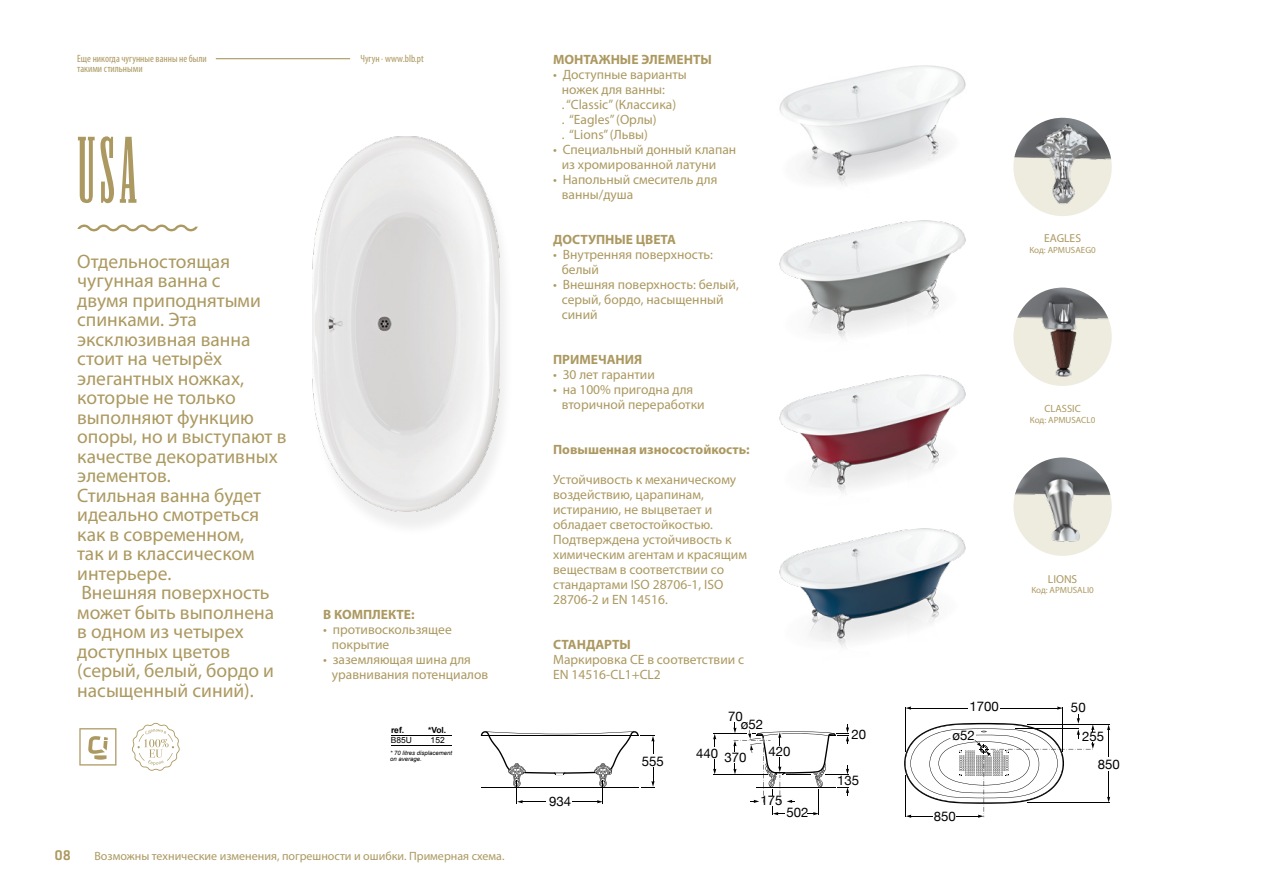
<style>
.page{position:relative;width:1263px;height:893px;background:#fff}
.page>*{position:absolute;margin:0;border:0;box-sizing:border-box;transform-origin:0 0}
.t1{font:82.5px "Antique Condensed Two";color:#ac9961}
.t2{font:19.5px/19.5px "Myriad Pro";color:#ac9961}
.t3{font:500 15px "Klavika";color:#ac9961}
.t4{font:13.5px/15px "Myriad Pro";color:#ac9961}
.t5{font:700 13.5px "Myriad Pro";color:#ac9961}
.t6{font:13.2px/28.8px "Helvetica Neue";color:#000}
.t7{font:12px "Myriad Pro";color:#ac9961}
.t8{font:11.55px "Myriad Pro";color:#ac9961}
.t9{font:condensed 10.5px/10.5px "Myriad Pro";color:#ac9961}
.t10{font:10.5px "Myriad Pro";color:#ac9961}
.t11{font:9px "Myriad Pro";color:#ac9961}
.t12{font:700 8.4px "Arial";color:#000}
.t13{font:8.4px "Arial";color:#000}
.t14{font:italic 6px/6px "Arial";color:#000}
</style>
<div class="page">
<div style="left:310px;top:144px;width:204px;height:392px;background:#000;opacity:.07"></div>
<img style="left:312px;top:137px;width:187px;height:375px">
<svg style="left:77px;top:225px;width:121px;height:6px"></svg>
<hr style="left:216px;top:58px;width:134px;height:1px;background:#ac9961">
<svg style="left:481px;top:731px;width:174px;height:73px"></svg>
<hr style="left:713px;top:774px;width:55px;height:1px;background:#000">
<hr style="left:713px;top:733px;width:34px;height:1px;background:#000">
<svg style="left:713px;top:734px;width:3px;height:13px"></svg>
<svg style="left:713px;top:760px;width:3px;height:14px"></svg>
<svg style="left:733px;top:722px;width:116px;height:93px"></svg>
<hr style="left:1027px;top:724px;width:83px;height:1px;background:#000">
<hr style="left:1027px;top:802px;width:83px;height:1px;background:#000">
<svg style="left:1107px;top:725px;width:3px;height:31px"></svg>
<svg style="left:1107px;top:772px;width:3px;height:30px"></svg>
<svg style="left:904px;top:706px;width:190px;height:112px"></svg>
<hr style="left:391px;top:735px;width:61px;height:1px;background:#000">
<hr style="left:391px;top:745px;width:61px;height:1px;background:#000">
<img style="left:779px;top:65px;width:187px;height:582px">
<img style="left:1013px;top:118px;width:99px;height:98px;border-radius:49px">
<div style="left:1013px;top:457px;width:99px;height:99px;background:#eeebdf;border-radius:50%"></div>
<img style="left:1013px;top:457px;width:99px;height:85px">
<img style="left:1013px;top:288px;width:99px;height:98px;border-radius:49px">
<svg style="left:79px;top:728px;width:37px;height:37px"></svg>
<svg style="left:132px;top:723px;width:48px;height:48px"></svg>
<p class="t9" style="left:77px;top:53px;width:131px">Еще никогда чугунные ванны не были такими стильными</p>
<p class="t9" style="left:360px;top:53px;width:65px">Чугун · www.blb.pt</p>
<h1 class="t1" style="left:77px;top:127px;width:62px">USA</h1>
<p class="t2" style="left:77px;top:251px;width:211px">Отдельностоящая чугунная ванна с<br>двумя приподнятыми спинками. Эта эксклюзивная ванна стоит на четырёх элегантных ножках, которые не только выполняют функцию опоры, но и выступают в качестве декоративных элементов.<br>Стильная ванна будет идеально смотреться как в современном,<br>так и в классическом интерьере.<br>Внешняя поверхность может быть выполнена в одном из четырех доступных цветов (серый, белый, бордо и насыщенный синий).</p>
<p class="t5" style="left:323px;top:606px;width:93px">В КОМПЛЕКТЕ:</p>
<p class="t4" style="left:332px;top:622px;width:121px;text-indent:-9px">• противоскользящее покрытие</p>
<p class="t4" style="left:332px;top:652px;width:158px;text-indent:-9px">• заземляющая шина для уравнивания потенциалов</p>
<p class="t12" style="left:391px;top:725px;width:15px">ref.</p>
<p class="t12" style="left:428px;top:725px;width:20px">*Vol.</p>
<p class="t13" style="left:391px;top:735px;width:23px">B85U</p>
<p class="t13" style="left:431px;top:735px;width:16px">152</p>
<p class="t14" style="left:390px;top:749px;width:64px">* 70 litres displacement on average.</p>
<p class="t3" style="left:54px;top:847px;width:18px">08</p>
<p class="t7" style="left:94px;top:849px;width:412px">Возможны технические изменения, погрешности и ошибки. Примерная схема.</p>
<p class="t5" style="left:553px;top:51px;width:160px">МОНТАЖНЫЕ ЭЛЕМЕНТЫ</p>
<p class="t4" style="left:562px;top:67px;width:127px;text-indent:-9px">• Доступные варианты ножек для ванны:<br>. “Classic” (Классика)<br>. “Eagles” (Орлы)<br>. “Lions” (Львы)</p>
<p class="t4" style="left:562px;top:142px;width:176px;text-indent:-9px">• Специальный донный клапан из хромированной латуни</p>
<p class="t4" style="left:562px;top:172px;width:157px;text-indent:-9px">• Напольный смеситель для ванны/душа</p>
<p class="t5" style="left:553px;top:231px;width:124px">ДОСТУПНЫЕ ЦВЕТА</p>
<p class="t4" style="left:562px;top:247px;width:153px;text-indent:-9px">• Внутренняя поверхность: белый</p>
<p class="t4" style="left:562px;top:277px;width:179px;text-indent:-9px">• Внешняя поверхность: белый, серый, бордо, насыщенный синий</p>
<p class="t5" style="left:553px;top:351px;width:91px">ПРИМЕЧАНИЯ</p>
<p class="t4" style="left:553px;top:367px;width:103px">• 30 лет гарантии</p>
<p class="t4" style="left:562px;top:382px;width:144px;text-indent:-9px">• на 100% пригодна для вторичной переработки</p>
<p class="t5" style="left:553px;top:441px;width:198px">Повышенная износостойкость:</p>
<p class="t4" style="left:553px;top:472px;width:195px">Устойчивость к механическому воздействию, царапинам, истиранию, не выцветает и обладает светостойкостью.<br>Подтверждена устойчивость к химическим агентам и красящим веществам в соответствии со стандартами ISO 28706-1, ISO<br>28706-2 и EN 14516.</p>
<p class="t5" style="left:553px;top:636px;width:79px">СТАНДАРТЫ</p>
<p class="t4" style="left:553px;top:652px;width:193px">Маркировка СЕ в соответствии с<br>EN 14516-CL1+CL2</p>
<p class="t6" style="left:549px;top:786px;width:24px">934</p>
<p class="t6" style="left:642px;top:746px;width:24px">555</p>
<p class="t6" style="left:728px;top:701px;width:16px">70</p>
<p class="t6" style="left:741px;top:709px;width:24px">ø52</p>
<p class="t6" style="left:696px;top:738px;width:24px">440</p>
<p class="t6" style="left:724px;top:742px;width:24px">370</p>
<p class="t6" style="left:768px;top:736px;width:24px">420</p>
<p class="t6" style="left:760px;top:785px;width:24px">175</p>
<p class="t6" style="left:786px;top:797px;width:24px">502</p>
<p class="t6" style="left:851px;top:719px;width:16px">20</p>
<p class="t6" style="left:837px;top:765px;width:24px">135</p>
<p class="t8" style="left:1044px;top:231px;width:38px">EAGLES</p>
<p class="t11" style="left:1029px;top:244px;width:68px">Код: APMUSAEG0</p>
<p class="t10" style="left:1044px;top:402px;width:38px">CLASSIC</p>
<p class="t11" style="left:1030px;top:414px;width:67px">Код: APMUSACL0</p>
<p class="t8" style="left:1048px;top:572px;width:31px">LIONS</p>
<p class="t11" style="left:1031px;top:585px;width:64px">Код: APMUSALI0</p>
<p class="t6" style="left:953px;top:691px;width:48px;text-indent:17px">1700 ø52</p>
<p class="t6" style="left:934px;top:801px;width:24px">850</p>
<p class="t6" style="left:1082px;top:692px;width:24px;text-indent:-11px">50<br>255</p>
<p class="t6" style="left:1098px;top:748px;width:24px">850</p>
</div>
